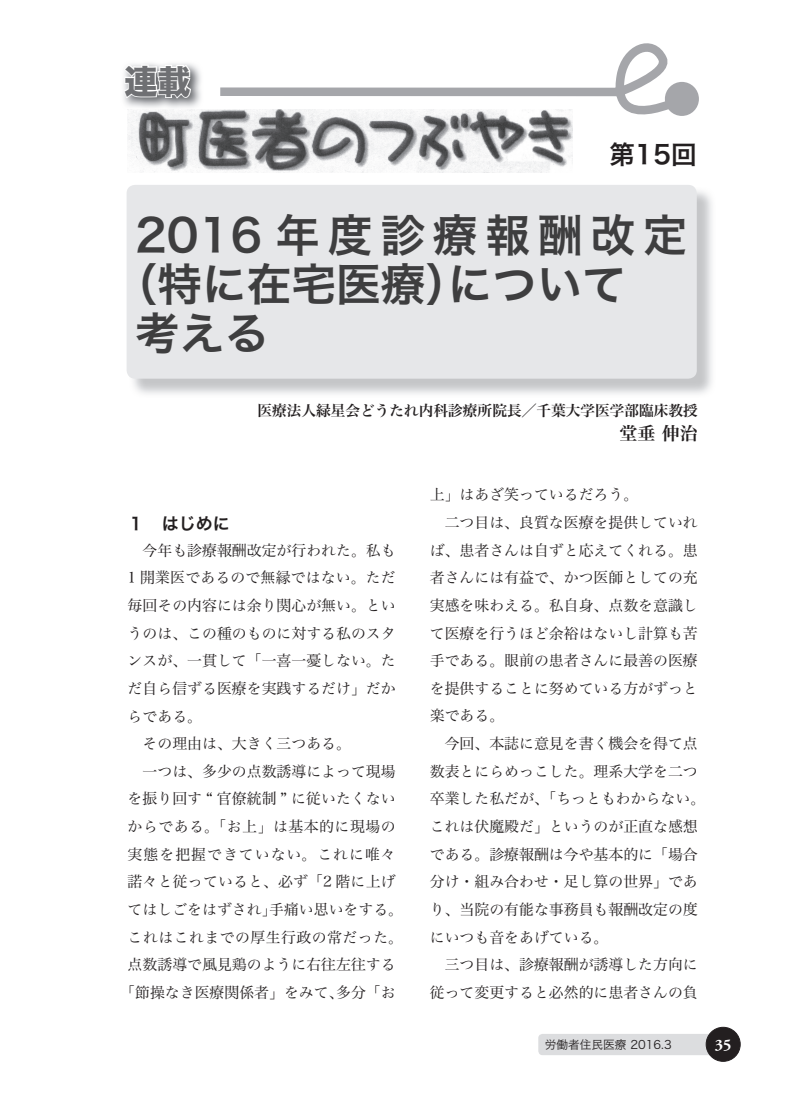
<style>
.page{position:relative;width:800px;height:1119px;background:#fff}
.page>*{position:absolute;margin:0;border:0;box-sizing:border-box;transform-origin:0 0}
.t1{font:44.7px "Hira Kaku Pro W6";color:#3e3e3f}
.t2{font:44.7px "Hira Kaku Pro W6";letter-spacing:.175em;color:#3e3e3f}
.t3{font:33px "Hira Kaku Std W8";color:#6f7073}
.t4{font:25.5px "Hira Kaku Pro W6";color:#231f20}
.t5{font:18px "Hira Min Pro W6";color:#231f20}
.t6{font:16.95px "Hira Kaku Pro W6";color:#231f20}
.t7{font:700 15.9px "Adobe Garamond Pro";color:#fff}
.t8{font:14.85px/27.6px "Hira Min Pro W3";color:#231f20}
.t9{font:14.85px "Hira Min Pro W3";letter-spacing:.035em;color:#231f20}
.t10{font:14.85px "Hira Min Pro W3";letter-spacing:.03em;color:#231f20}
.t11{font:14.85px "Hira Min Pro W3";letter-spacing:.065em;color:#231f20}
.t12{font:14.7px "Hira Min Pro W6";color:#231f20}
.t13{font:11.7px "Hira Kaku Pro W3";color:#231f20}
</style>
<div class="page">
<div style="left:538px;top:1033px;width:200px;height:21px;background:#dcdddf;border-radius:4px"></div>
<div style="left:706px;top:1027px;width:34px;height:34px;background:#231f20;border-radius:50%"></div>
<div style="left:705px;top:1026px;width:35px;height:35px;border:1px solid #231f20;border-radius:50%"></div>
<img style="left:124px;top:64px;width:77px;height:46px">
<svg style="left:123px;top:63px;width:69px;height:37px"></svg>
<svg style="left:220px;top:43px;width:470px;height:98px"></svg>
<div style="left:664px;top:82px;width:34px;height:34px;background:#a5a6aa;border-radius:50%"></div>
<img style="left:128px;top:109px;width:444px;height:64px">
<img style="left:129px;top:187px;width:583px;height:207px">
<div style="left:126px;top:185px;width:570px;height:193px;background:#e6e7e9;border-radius:9px"></div>
<h2 class="t3" style="left:124px;top:63px;width:67px">連載</h2>
<h3 class="t4" style="left:609px;top:131px;width:89px">第15回</h3>
<h1 class="t2" style="left:135px;top:195px;width:554px">2016 年度診療報酬改定</h1>
<h1 class="t1" style="left:113px;top:243px;width:515px">（特に在宅医療）について</h1>
<h1 class="t1" style="left:135px;top:292px;width:135px">考える</h1>
<p class="t12" style="left:257px;top:397px;width:442px">医療法人緑星会どうたれ内科診療所院長／千葉大学医学部臨床教授</p>
<p class="t5" style="left:619px;top:417px;width:80px">堂垂 伸治</p>
<p class="t6" style="left:128px;top:508px;width:104px">１　はじめに</p>
<p class="t8" style="left:128px;top:535px;width:269px">　今年も診療報酬改定が行われた。私も</p>
<p class="t8" style="left:128px;top:562px;width:269px">1 開業医であるので無縁ではない。ただ</p>
<p class="t8" style="left:128px;top:590px;width:269px">毎回その内容には余り関心が無い。とい</p>
<p class="t8" style="left:128px;top:617px;width:269px">うのは、この種のものに対する私のスタ</p>
<p class="t8" style="left:128px;top:645px;width:269px">ンスが、一貫して「一喜一憂しない。た</p>
<p class="t8" style="left:128px;top:673px;width:269px">だ自ら信ずる医療を実践するだけ」だか</p>
<p class="t8" style="left:128px;top:700px;width:76px">らである。</p>
<p class="t8" style="left:128px;top:728px;width:225px">　その理由は、大きく三つある。</p>
<p class="t8" style="left:128px;top:756px;width:269px">　一つは、多少の点数誘導によって現場</p>
<p class="t8" style="left:128px;top:783px;width:269px">を振り回す “ 官僚統制 ” に従いたくない</p>
<p class="t9" style="left:128px;top:813px;width:269px">からである。「お上」は基本的に現場の</p>
<p class="t11" style="left:128px;top:841px;width:269px">実態を把握できていない。これに唯々</p>
<p class="t8" style="left:128px;top:866px;width:269px">諾々と従っていると、必ず「2 階に上げ</p>
<p class="t8" style="left:128px;top:894px;width:277px">てはしごをはずされ」手痛い思いをする。</p>
<p class="t10" style="left:128px;top:924px;width:277px">これはこれまでの厚生行政の常だった。</p>
<p class="t8" style="left:128px;top:949px;width:269px">点数誘導で風見鶏のように右往左往する</p>
<p class="t8" style="left:120px;top:977px;width:277px">「節操なき医療関係者」をみて、多分「お</p>
<p class="t8" style="left:429px;top:479px;width:277px">上」はあざ笑っているだろう。<br>　二つ目は、良質な医療を提供していれば、患者さんは自ずと応えてくれる。患者さんには有益で、かつ医師としての充実感を味わえる。私自身、点数を意識して医療を行うほど余裕はないし計算も苦手である。眼前の患者さんに最善の医療を提供することに努めている方がずっと楽である。<br>　今回、本誌に意見を書く機会を得て点数表とにらめっこした。理系大学を二つ卒業した私だが、「ちっともわからない。これは伏魔殿だ」というのが正直な感想である。診療報酬は今や基本的に「場合分け・組み合わせ・足し算の世界」であり、当院の有能な事務員も報酬改定の度にいつも音をあげている。<br>　三つ目は、診療報酬が誘導した方向に従って変更すると必然的に患者さんの負</p>
<p class="t13" style="left:544px;top:1034px;width:128px">労働者住民医療 2016.3</p>
<p class="t7" style="left:714px;top:1035px;width:18px">35</p>
</div>
